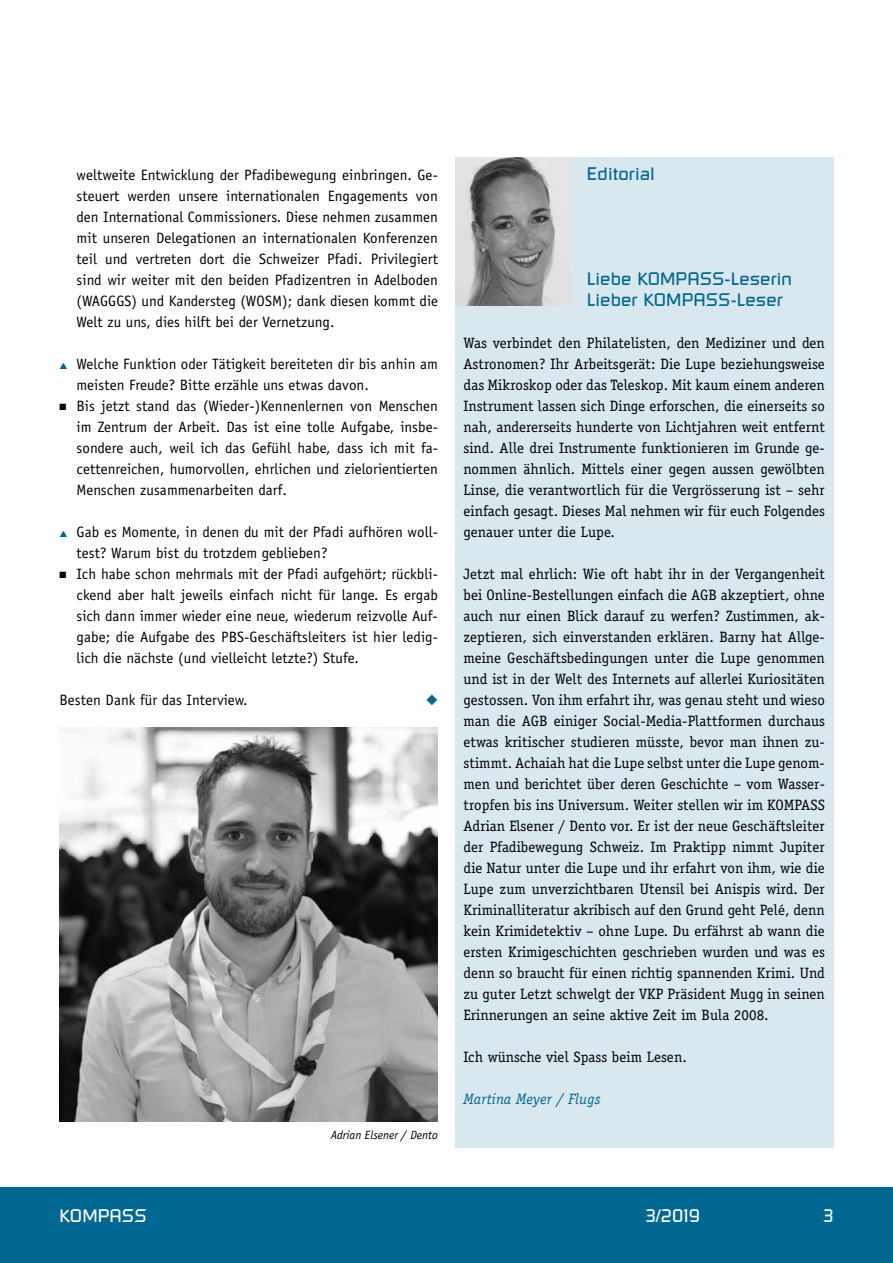
<style>
.page{position:relative;width:893px;height:1263px;background:#fff}
.page>*{position:absolute;margin:0;border:0;box-sizing:border-box;transform-origin:0 0}
.t1{font:18px/21px "Russell Square";letter-spacing:.005em;color:#006892}
.t2{font:18px "Russell Square";letter-spacing:.005em;color:#fff}
.t3{font:15px/21px "Officina Serif";letter-spacing:.005em;color:#000;text-align:justify}
.t4{font:15px/21px "Officina Sans";letter-spacing:.005em;color:#000;text-align:justify}
.t5{font:italic 15px "Officina Serif";letter-spacing:.005em;color:#006892}
.t6{font:italic 12px "Officina Sans";color:#000}
.s1{color:#006892}
</style>
<div class="page">
<div style="left:0;top:1187px;width:893px;height:76px;background:#006892"></div>
<div style="left:455px;top:157px;width:378px;height:991px;background:#d9e8ef"></div>
<img style="left:455px;top:157px;width:115px;height:148px">
<img style="left:60px;top:728px;width:378px;height:393px">
<p class="t4" style="left:77px;top:164px;width:363px">weltweite Entwicklung der Pfadibewegung einbringen. Ge&shy;steuert werden unsere internationalen Engagements von den International Commissioners. Diese nehmen zusammen mit unseren Delegationen an internationalen Konferenzen teil und vertreten dort die Schweizer Pfadi. Privilegiert sind wir weiter mit den beiden Pfadizentren in Adelboden (WAGGGS) und Kandersteg (WOSM); dank diesen kommt die Welt zu uns, dies hilft bei der Vernetzung.</p>
<p class="t4" style="left:77px;top:353px;width:363px;text-indent:-17px"><span class="s1">▲</span> Welche Funktion oder Tätigkeit bereiteten dir bis anhin am meisten Freude? Bitte erzähle uns etwas davon.</p>
<p class="t4" style="left:77px;top:395px;width:363px;text-indent:-17px">■ Bis jetzt stand das (Wieder-)Kennenlernen von Menschen im Zentrum der Arbeit. Das ist eine tolle Aufgabe, insbe&shy;sondere auch, weil ich das Gefühl habe, dass ich mit fa&shy;cettenreichen, humorvollen, ehrlichen und zielorientierten Menschen zusammenarbeiten darf.</p>
<p class="t4" style="left:77px;top:521px;width:363px;text-indent:-17px"><span class="s1">▲</span> Gab es Momente, in denen du mit der Pfadi aufhören woll&shy;test? Warum bist du trotzdem geblieben?</p>
<p class="t4" style="left:77px;top:563px;width:363px;text-indent:-17px">■ Ich habe schon mehrmals mit der Pfadi aufgehört; rückbli&shy;ckend aber halt jeweils einfach nicht für lange. Es ergab sich dann immer wieder eine neue, wiederum reizvolle Auf&shy;gabe; die Aufgabe des PBS-Geschäftsleiters ist hier ledig&shy;lich die nächste (und vielleicht letzte?) Stufe.</p>
<p class="t4" style="left:60px;top:689px;width:190px">Besten Dank für das Interview.</p>
<p class="t6" style="left:331px;top:1127px;width:109px">Adrian Elsener / Dento</p>
<p class="t1" style="left:587px;top:163px;width:70px">Editorial</p>
<p class="t1" style="left:587px;top:268px;width:207px">Liebe KOMPASS-Leserin<br>Lieber KOMPASS-Leser</p>
<p class="t3" style="left:463px;top:332px;width:363px">Was verbindet den Philatelisten, den Mediziner und den Astronomen? Ihr Arbeitsgerät: Die Lupe beziehungsweise das Mikroskop oder das Teleskop. Mit kaum einem anderen Instrument lassen sich Dinge erforschen, die einerseits so nah, andererseits hunderte von Lichtjahren weit entfernt sind. Alle drei Instrumente funktionieren im Grunde ge&shy;nommen ähnlich. Mittels einer gegen aussen gewölbten Linse, die verantwortlich für die Vergrösserung ist – sehr einfach gesagt. Dieses Mal nehmen wir für euch Folgendes genauer unter die Lupe.</p>
<p class="t3" style="left:463px;top:563px;width:363px">Jetzt mal ehrlich: Wie oft habt ihr in der Vergangenheit bei Online-Bestellungen einfach die AGB akzeptiert, ohne auch nur einen Blick darauf zu werfen? Zustimmen, ak&shy;zeptieren, sich einverstanden erklären. Barny hat Allge&shy;meine Geschäftsbedingungen unter die Lupe genommen und ist in der Welt des Internets auf allerlei Kuriositäten gestossen. Von ihm erfahrt ihr, was genau steht und wieso man die AGB einiger Social-Media-Plattformen durchaus etwas kritischer studieren müsste, bevor man ihnen zu&shy;stimmt. Achaiah hat die Lupe selbst unter die Lupe genom&shy;men und berichtet über deren Geschichte – vom Wasser&shy;tropfen bis ins Universum. Weiter stellen wir im KOMPASS Adrian Elsener / Dento vor. Er ist der neue Geschäftsleiter der Pfadibewegung Schweiz. Im Praktipp nimmt Jupiter die Natur unter die Lupe und ihr erfahrt von ihm, wie die Lupe zum unverzichtbaren Utensil bei Anispis wird. Der Kriminalliteratur akribisch auf den Grund geht Pelé, denn kein Krimidetektiv – ohne Lupe. Du erfährst ab wann die ersten Krimigeschichten geschrieben wurden und was es denn so braucht für einen richtig spannenden Krimi. Und zu guter Letzt schwelgt der VKP Präsident Mugg in seinen Erinnerungen an seine aktive Zeit im Bula 2008.</p>
<p class="t3" style="left:463px;top:1046px;width:225px">Ich wünsche viel Spass beim Lesen.</p>
<p class="t5" style="left:463px;top:1090px;width:139px">Martina Meyer / Flugs</p>
<p class="t2" style="left:60px;top:1204px;width:89px">KOMPASS</p>
<p class="t2" style="left:645px;top:1204px;width:56px">3/2019</p>
<p class="t2" style="left:823px;top:1204px;width:12px">3</p>
</div>
